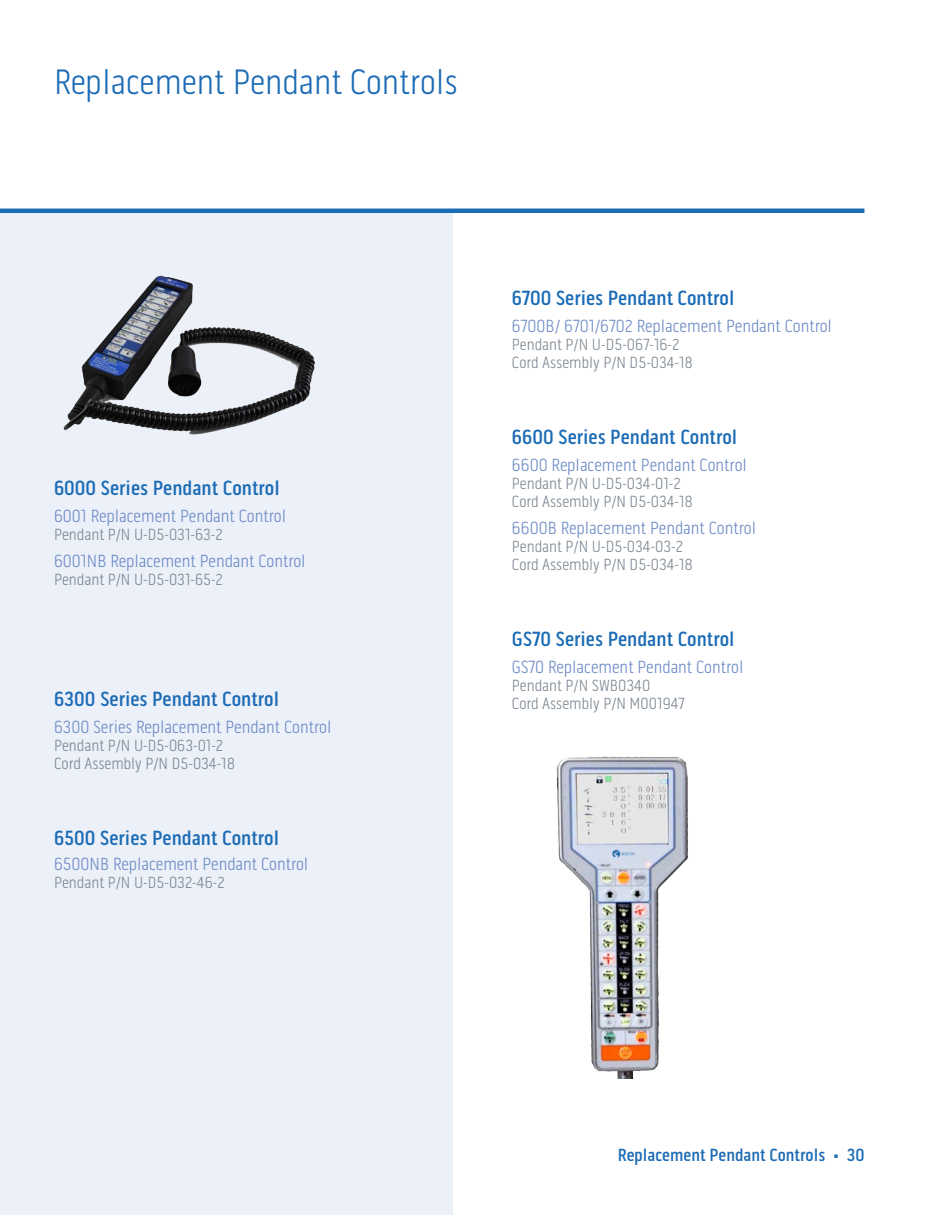
<style>
.page{position:relative;width:932px;height:1215px;background:#fff}
.page>*{position:absolute;margin:0;border:0;box-sizing:border-box;transform-origin:0 0}
.Section_header{font:300 36px "Pill Gothic 300 mg";color:#1b6bb5}
.t1{font:500 21px "Pill Gothic 300 mg";color:#1b6bb5}
.gray_figure_text_left{font:300 18px "Pill Gothic 300 mg";color:#6a89c6}
.t2{font:500 18px "Pill Gothic 300 mg";color:#1b6bb5}
.gray_figure_text_left-2{font:300 16.5px "Pill Gothic 300 mg";color:#7b8691}
</style>
<div class="page">
<div style="left:0;top:213px;width:453px;height:1002px;background:#ecf0f8"></div>
<hr style="left:0;top:209px;width:864px;height:4px;background:#1b6bb5">
<img style="left:556px;top:756px;width:132px;height:323px">
<img style="left:63px;top:275px;width:252px;height:160px">
<p class="Section_header" style="left:54px;top:61px;width:405px">Replacement Pendant Controls</p>
<p class="t1" style="left:54px;top:476px;width:227px">6000 Series Pendant Control</p>
<p class="gray_figure_text_left" style="left:54px;top:506px;width:233px">6001 Replacement Pendant Control</p>
<p class="gray_figure_text_left-2" style="left:54px;top:525px;width:170px">Pendant P/N U-D5-031-63-2</p>
<p class="gray_figure_text_left" style="left:54px;top:550px;width:253px">6001NB Replacement Pendant Control</p>
<p class="gray_figure_text_left-2" style="left:54px;top:570px;width:170px">Pendant P/N U-D5-031-65-2</p>
<p class="t1" style="left:54px;top:687px;width:226px">6300 Series Pendant Control</p>
<p class="gray_figure_text_left" style="left:54px;top:717px;width:279px">6300 Series Replacement Pendant Control</p>
<p class="gray_figure_text_left-2" style="left:54px;top:736px;width:171px">Pendant P/N U-D5-063-01-2</p>
<p class="gray_figure_text_left-2" style="left:54px;top:754px;width:183px">Cord Assembly P/N D5-034-18</p>
<p class="t1" style="left:54px;top:826px;width:226px">6500 Series Pendant Control</p>
<p class="gray_figure_text_left" style="left:54px;top:854px;width:256px">6500NB Replacement Pendant Control</p>
<p class="gray_figure_text_left-2" style="left:54px;top:873px;width:172px">Pendant P/N U-D5-032-46-2</p>
<p class="t1" style="left:512px;top:286px;width:224px">6700 Series Pendant Control</p>
<p class="gray_figure_text_left" style="left:512px;top:316px;width:321px">6700B/ 6701/6702 Replacement Pendant Control</p>
<p class="gray_figure_text_left-2" style="left:512px;top:335px;width:169px">Pendant P/N U-D5-067-16-2</p>
<p class="gray_figure_text_left-2" style="left:512px;top:353px;width:183px">Cord Assembly P/N D5-034-18</p>
<p class="t1" style="left:512px;top:425px;width:227px">6600 Series Pendant Control</p>
<p class="gray_figure_text_left" style="left:512px;top:455px;width:236px">6600 Replacement Pendant Control</p>
<p class="gray_figure_text_left-2" style="left:512px;top:474px;width:170px">Pendant P/N U-D5-034-01-2</p>
<p class="gray_figure_text_left-2" style="left:512px;top:492px;width:183px">Cord Assembly P/N D5-034-18</p>
<p class="gray_figure_text_left" style="left:512px;top:518px;width:246px">6600B Replacement Pendant Control</p>
<p class="gray_figure_text_left-2" style="left:512px;top:537px;width:173px">Pendant P/N U-D5-034-03-2</p>
<p class="gray_figure_text_left-2" style="left:512px;top:555px;width:183px">Cord Assembly P/N D5-034-18</p>
<p class="t1" style="left:512px;top:627px;width:224px">GS70 Series Pendant Control</p>
<p class="gray_figure_text_left" style="left:512px;top:657px;width:233px">GS70 Replacement Pendant Control</p>
<p class="gray_figure_text_left-2" style="left:512px;top:676px;width:140px">Pendant P/N SWB0340</p>
<p class="gray_figure_text_left-2" style="left:512px;top:694px;width:174px">Cord Assembly P/N M001947</p>
<p class="t2" style="left:618px;top:1144px;width:248px">Replacement Pendant Controls • 30</p>
</div>
